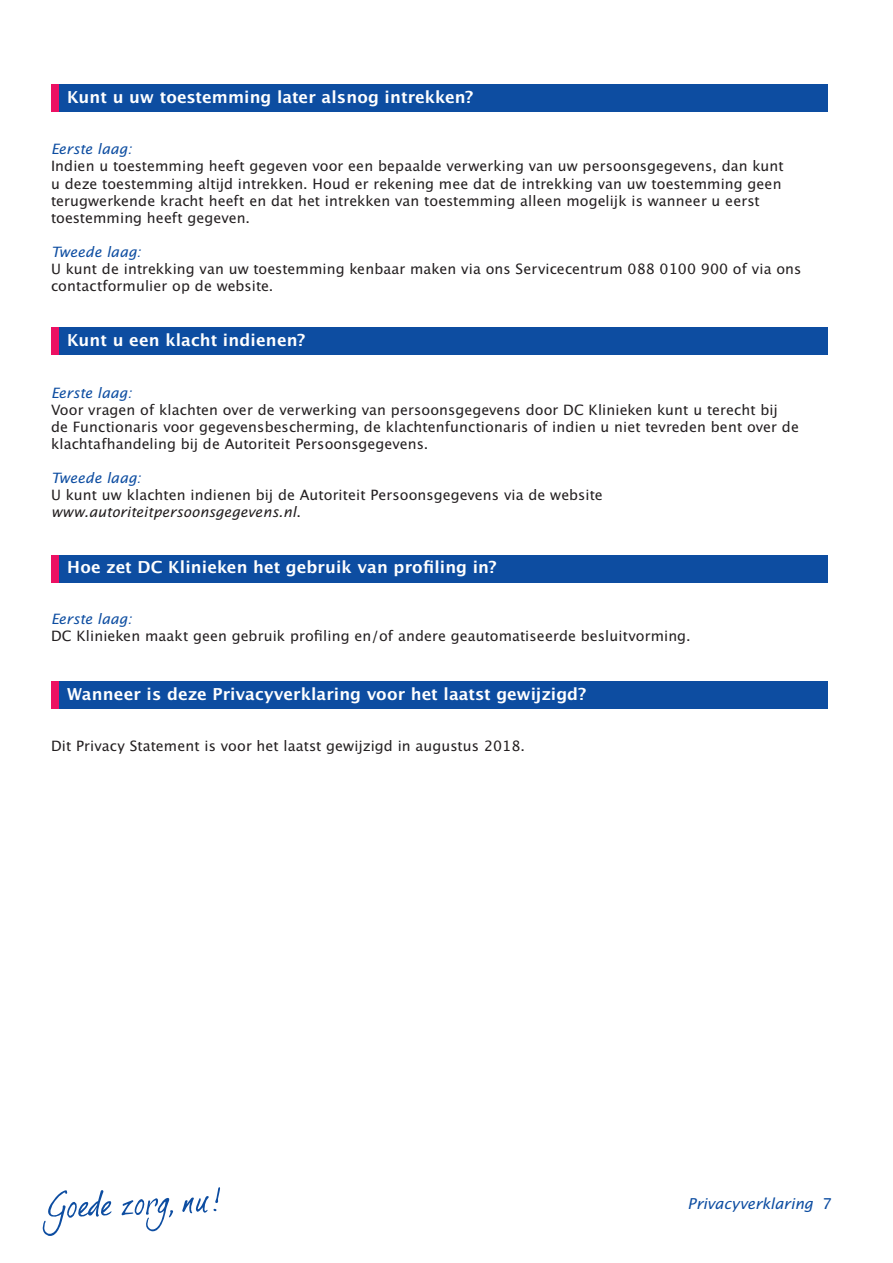
<style>
.page{position:relative;width:893px;height:1263px;background:#fff}
.page>*{position:absolute;margin:0;border:0;box-sizing:border-box;transform-origin:0 0}
.t1{font:16.5px "Lucida San Dem";letter-spacing:.01em;color:#fff}
.t2{font:15px "Lucida San Rom Ita";letter-spacing:-.015em;color:#0d4da1}
.t3{font:14.25px/17.1px "Lucida San Rom";letter-spacing:.01em;color:#231f20}
.t4{font:14.25px "Lucida San Rom Ita";letter-spacing:-.005em;color:#0d4da1}
.t5{font:14.25px "Lucida San Rom Ita";letter-spacing:.01em;color:#231f20}
.s1{font-family:"Lucida San Rom"}
</style>
<div class="page">
<svg style="left:121px;top:1198px;width:53px;height:34px"></svg>
<svg style="left:42px;top:1190px;width:70px;height:46px"></svg>
<svg style="left:182px;top:1187px;width:38px;height:26px"></svg>
<div style="left:51px;top:84px;width:777px;height:28px;background:#0d4da1"></div>
<div style="left:51px;top:84px;width:8px;height:28px;background:#ec1163"></div>
<div style="left:51px;top:327px;width:777px;height:28px;background:#0d4da1"></div>
<div style="left:51px;top:327px;width:8px;height:28px;background:#ec1163"></div>
<div style="left:51px;top:555px;width:777px;height:28px;background:#0d4da1"></div>
<div style="left:51px;top:555px;width:8px;height:28px;background:#ec1163"></div>
<div style="left:51px;top:681px;width:777px;height:28px;background:#0d4da1"></div>
<div style="left:51px;top:681px;width:8px;height:28px;background:#ec1163"></div>
<p class="t1" style="left:67px;top:87px;width:408px">Kunt u uw toestemming later alsnog intrekken?</p>
<p class="t4" style="left:51px;top:141px;width:82px">Eerste laag:</p>
<p class="t3" style="left:51px;top:158px;width:734px">Indien u toestemming heeft gegeven voor een bepaalde verwerking van uw persoonsgegevens, dan kunt u deze toestemming altijd intrekken. Houd er rekening mee dat de intrekking van uw toestemming geen terugwerkende kracht heeft en dat het intrekken van toestemming alleen mogelijk is wanneer u eerst toestemming heeft gegeven.</p>
<p class="t4" style="left:51px;top:243px;width:92px">Tweede laag:</p>
<p class="t3" style="left:51px;top:261px;width:752px">U kunt de intrekking van uw toestemming kenbaar maken via ons Servicecentrum 088 0100 900 of via ons contactformulier op de website.</p>
<p class="t1" style="left:67px;top:330px;width:239px">Kunt u een klacht indienen?</p>
<p class="t4" style="left:51px;top:384px;width:82px">Eerste laag:</p>
<p class="t3" style="left:51px;top:401px;width:749px">Voor vragen of klachten over de verwerking van persoonsgegevens door DC Klinieken kunt u terecht bij<br>de Functionaris voor gegevensbescherming, de klachtenfunctionaris of indien u niet tevreden bent over de klachtafhandeling bij de Autoriteit Persoonsgegevens.</p>
<p class="t4" style="left:51px;top:469px;width:92px">Tweede laag:</p>
<p class="t3" style="left:51px;top:487px;width:553px">U kunt uw klachten indienen bij de Autoriteit Persoonsgegevens via de website</p>
<p class="t5" style="left:51px;top:504px;width:251px">www.autoriteitpersoonsgegevens.nl<span class="s1">.</span></p>
<p class="t1" style="left:67px;top:556px;width:431px">Hoe zet DC Klinieken het gebruik van profiling in?</p>
<p class="t4" style="left:51px;top:610px;width:82px">Eerste laag:</p>
<p class="t3" style="left:51px;top:628px;width:641px">DC Klinieken maakt geen gebruik profiling en/of andere geautomatiseerde besluitvorming.</p>
<p class="t1" style="left:67px;top:684px;width:520px">Wanneer is deze Privacyverklaring voor het laatst gewijzigd?</p>
<p class="t3" style="left:51px;top:738px;width:475px">Dit Privacy Statement is voor het laatst gewijzigd in augustus 2018.</p>
<p class="t2" style="left:687px;top:1194px;width:146px">Privacyverklaring <span class="s1">7</span></p>
</div>
